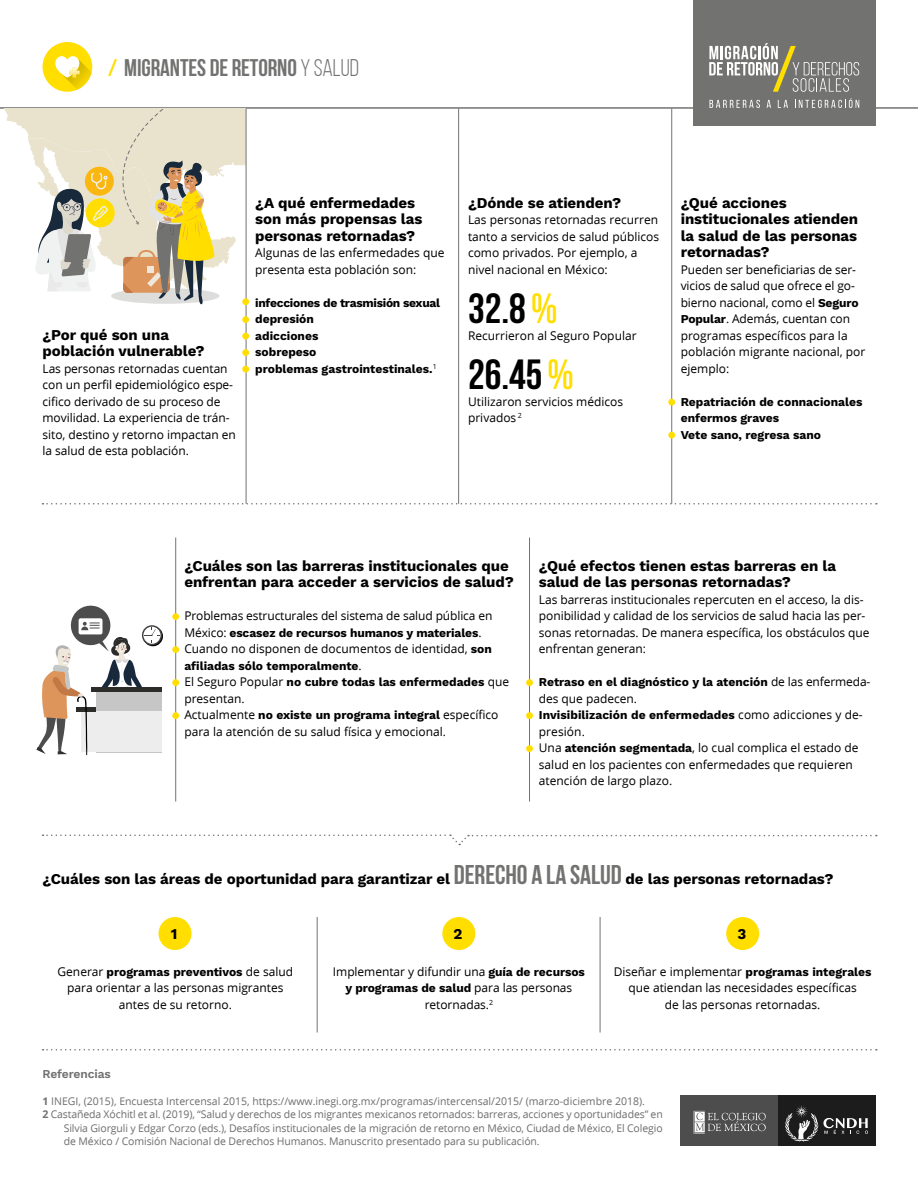
<style>
.page{position:relative;width:918px;height:1188px;background:#fff}
.page>*{position:absolute;margin:0;border:0;box-sizing:border-box;transform-origin:0 0}
.t1{font:700 42px "Bebas Neue";color:#000}
.t2{font:700 24px "Bebas Neue";letter-spacing:-.005em;color:#727271}
.t3{font:700 15px/16.5px "Work Sans";letter-spacing:-.005em;color:#000}
.t4{font:12px/16.5px "Open Sans";color:#000}
.t5{font:700 12px/16.5px "Work Sans";color:#000}
.t6{font:600 12px "Work Sans";letter-spacing:-.01em;color:#706f6f}
.t7{font:10.5px "Open Sans";letter-spacing:-.01em;color:#706f6f}
.s1{color:#ffde00}
.s2{font-weight:400}
.s3{font-family:"Work Sans";font-weight:700}
.s4{font-family:"Open Sans";font-weight:400}
.s5{font-family:"Bebas Neue";font-size:27px;color:#727271}
.s6{font-weight:700}
</style>
<div class="page">
<hr style="left:0;top:107px;width:918px;height:2px;background:#727271">
<div style="left:693px;top:0;width:182px;height:125px;background:#727271"></div>
<svg style="left:709px;top:43px;width:150px;height:49px"></svg>
<svg style="left:710px;top:100px;width:50px;height:8px"></svg>
<svg style="left:767px;top:100px;width:4px;height:8px"></svg>
<svg style="left:778px;top:100px;width:10px;height:8px"></svg>
<svg style="left:795px;top:98px;width:64px;height:10px"></svg>
<div style="left:778px;top:1095px;width:98px;height:50px;background:#1c1c1c"></div>
<svg style="left:785px;top:1105px;width:83px;height:37px"></svg>
<div style="left:680px;top:1095px;width:98px;height:50px;background:#4d4d4d"></div>
<svg style="left:694px;top:1111px;width:72px;height:23px"></svg>
<svg style="left:4px;top:109px;width:242px;height:196px"></svg>
<div style="left:43px;top:42px;width:49px;height:50px;background:#ffde00;border-radius:50%"></div>
<svg style="left:66px;top:58px;width:27px;height:33px"></svg>
<svg style="left:55px;top:56px;width:28px;height:22px"></svg>
<svg style="left:43px;top:1049px;width:834px;height:2px"></svg>
<svg style="left:43px;top:503px;width:834px;height:2px"></svg>
<div style="left:159px;top:917px;width:33px;height:33px;background:#ffde00;border-radius:50%"></div>
<div style="left:442px;top:917px;width:33px;height:33px;background:#ffde00;border-radius:50%"></div>
<div style="left:726px;top:917px;width:33px;height:33px;background:#ffde00;border-radius:50%"></div>
<hr style="left:317px;top:917px;width:1px;height:116px;background:#727271">
<hr style="left:600px;top:917px;width:1px;height:116px;background:#727271">
<svg style="left:43px;top:835px;width:834px;height:10px"></svg>
<hr style="left:246px;top:109px;width:1px;height:395px;background:#727271">
<hr style="left:458px;top:109px;width:1px;height:395px;background:#727271">
<hr style="left:671px;top:109px;width:1px;height:395px;background:#727271">
<div style="left:242px;top:298px;width:7px;height:7px;background:#ffde00;border-radius:50%"></div>
<div style="left:668px;top:399px;width:7px;height:7px;background:#ffde00;border-radius:50%"></div>
<div style="left:668px;top:432px;width:7px;height:7px;background:#ffde00;border-radius:50%"></div>
<div style="left:242px;top:316px;width:7px;height:7px;background:#ffde00;border-radius:50%"></div>
<div style="left:242px;top:333px;width:7px;height:7px;background:#ffde00;border-radius:50%"></div>
<div style="left:242px;top:349px;width:7px;height:7px;background:#ffde00;border-radius:50%"></div>
<div style="left:242px;top:366px;width:7px;height:7px;background:#ffde00;border-radius:50%"></div>
<svg style="left:36px;top:605px;width:126px;height:150px"></svg>
<hr style="left:175px;top:538px;width:1px;height:264px;background:#727271">
<hr style="left:529px;top:538px;width:1px;height:264px;background:#727271">
<div style="left:172px;top:613px;width:7px;height:7px;background:#ffde00;border-radius:50%"></div>
<div style="left:526px;top:679px;width:7px;height:7px;background:#ffde00;border-radius:50%"></div>
<div style="left:526px;top:712px;width:7px;height:7px;background:#ffde00;border-radius:50%"></div>
<div style="left:526px;top:745px;width:7px;height:7px;background:#ffde00;border-radius:50%"></div>
<div style="left:172px;top:646px;width:7px;height:7px;background:#ffde00;border-radius:50%"></div>
<div style="left:172px;top:679px;width:7px;height:7px;background:#ffde00;border-radius:50%"></div>
<div style="left:172px;top:712px;width:7px;height:7px;background:#ffde00;border-radius:50%"></div>
<h2 class="t2" style="left:108px;top:54px;width:252px"><span class="s1">/</span> MIGRANTES DE RETORNO <span class="s2">Y SALUD</span></h2>
<p class="t3" style="left:43px;top:327px;width:163px">¿Por qué son una población vulnerable?</p>
<p class="t4" style="left:43px;top:360px;width:195px">Las personas retornadas cuentan con un perfil epidemiológico espe&shy;cifico derivado de su proceso de movilidad. La experiencia de trán&shy;sito, destino y retorno impactan en la salud de esta población.</p>
<p class="t3" style="left:255px;top:195px;width:169px">¿A qué enfermedades son más propensas las personas retornadas?</p>
<p class="t4" style="left:255px;top:245px;width:191px">Algunas de las enfermedades que presenta esta población son:</p>
<p class="t5" style="left:255px;top:295px;width:186px">infecciones de trasmisión sexual depresión<br>adicciones<br>sobrepeso<br>problemas gastrointestinales.<sup>1</sup></p>
<p class="t3" style="left:468px;top:195px;width:155px">¿Dónde se atienden?</p>
<p class="t4" style="left:468px;top:212px;width:193px">Las personas retornadas recurren tanto a servicios de salud públicos como privados. Por ejemplo, a nivel nacional en México:</p>
<h1 class="t1" style="left:468px;top:285px;width:91px">32.8<span class="s1">%</span></h1>
<p class="t4" style="left:468px;top:327px;width:170px">Recurrieron al Seguro Popular</p>
<h1 class="t1" style="left:468px;top:351px;width:107px">26.45<span class="s1">%</span></h1>
<p class="t4" style="left:468px;top:393px;width:157px">Utilizaron servicios médicos privados <sup>2</sup></p>
<p class="t3" style="left:681px;top:195px;width:179px">¿Qué acciones institucionales atienden la salud de las personas retornadas?</p>
<p class="t4" style="left:681px;top:261px;width:186px">Pueden ser beneficiarias de ser&shy;vicios de salud que ofrece el go&shy;bierno nacional, como el <span class="s3">Seguro<br>Popular</span>. Además, cuentan con programas específicos para la población migrante nacional, por ejemplo:</p>
<p class="t5" style="left:681px;top:394px;width:183px">Repatriación de connacionales enfermos graves<br>Vete sano, regresa sano</p>
<p class="t3" style="left:184px;top:558px;width:331px">¿Cuáles son las barreras institucionales que enfrentan para acceder a servicios de salud?</p>
<p class="t4" style="left:184px;top:608px;width:310px">Problemas estructurales del sistema de salud pública en</p>
<p class="t5" style="left:184px;top:625px;width:299px"><span class="s4">México:</span> escasez de recursos humanos y materiales<span class="s4">.</span></p>
<p class="t4" style="left:184px;top:641px;width:309px">Cuando no disponen de documentos de identidad, <span class="s3">son</span></p>
<p class="t5" style="left:184px;top:658px;width:326px">afiliadas sólo temporalmente<span class="s4">.<br>El Seguro Popular</span> no cubre todas las enfermedades <span class="s4">que</span></p>
<p class="t4" style="left:184px;top:690px;width:62px">presentan.</p>
<p class="t5" style="left:184px;top:707px;width:316px"><span class="s4">Actualmente</span> no existe un programa integral <span class="s4">específico</span></p>
<p class="t4" style="left:184px;top:723px;width:263px">para la atención de su salud física y emocional.</p>
<p class="t3" style="left:539px;top:558px;width:299px">¿Qué efectos tienen estas barreras en la salud de las personas retornadas?</p>
<p class="t4" style="left:539px;top:591px;width:332px">Las barreras institucionales repercuten en el acceso, la dis&shy;ponibilidad y calidad de los servicios de salud hacia las per&shy;sonas retornadas. De manera específica, los obstáculos que enfrentan generan:</p>
<p class="t5" style="left:539px;top:674px;width:333px">Retraso en el diagnóstico y la atención <span class="s4">de las enfermeda-</span></p>
<p class="t4" style="left:539px;top:690px;width:100px">des que padecen.</p>
<p class="t5" style="left:539px;top:707px;width:325px">Invisibilización de enfermedades <span class="s4">como adicciones y de-</span></p>
<p class="t4" style="left:539px;top:723px;width:321px">presión.<br>Una <span class="s3">atención segmentada</span>, lo cual complica el estado de salud en los pacientes con enfermedades que requieren atención de largo plazo.</p>
<p class="t3" style="left:43px;top:871px;width:793px">¿Cuáles son las áreas de oportunidad para garantizar el <span class="s5">DERECHO A LA SALUD</span> de las personas retornadas?</p>
<p class="t3" style="left:171px;top:927px;width:8px">1</p>
<p class="t3" style="left:454px;top:927px;width:10px">2</p>
<p class="t3" style="left:738px;top:927px;width:10px">3</p>
<p class="t5" style="left:58px;top:964px;width:237px"><span class="s4">Generar</span> programas preventivos <span class="s4">de salud</span></p>
<p class="t4" style="left:67px;top:980px;width:218px;text-align:center">para orientar a las personas migrantes antes de su retorno.</p>
<p class="t4" style="left:333px;top:963px;width:253px">Implementar y difundir una <span class="s3">guía de recursos</span></p>
<p class="t5" style="left:346px;top:980px;width:228px">y programas de salud <span class="s4">para las personas</span></p>
<p class="t4" style="left:425px;top:996px;width:70px">retornadas.<sup>2</sup></p>
<p class="t4" style="left:614px;top:963px;width:259px;text-align:center">Diseñar e implementar <span class="s3">programas integrales </span>que atiendan las necesidades específicas<br>de las personas retornadas.</p>
<p class="t6" style="left:43px;top:1067px;width:70px">Referencias</p>
<p class="t7" style="left:43px;top:1095px;width:604px"><span class="s6">1</span> INEGI, (2015), Encuesta Intercensal 2015, https://www.inegi.org.mx/programas/intercensal/2015/ (marzo-diciembre 2018).</p>
<p class="t7" style="left:43px;top:1109px;width:622px"><span class="s6">2</span> Castañeda Xóchitl et al. (2019), “Salud y derechos de los migrantes mexicanos retornados: barreras, acciones y oportunidades” en</p>
<p class="t7" style="left:64px;top:1122px;width:600px">Silvia Giorguli y Edgar Corzo (eds.), Desafíos institucionales de la migración de retorno en México, Ciudad de México, El Colegio</p>
<p class="t7" style="left:64px;top:1136px;width:477px">de México / Comisión Nacional de Derechos Humanos. Manuscrito presentado para su publicación.</p>
</div>
